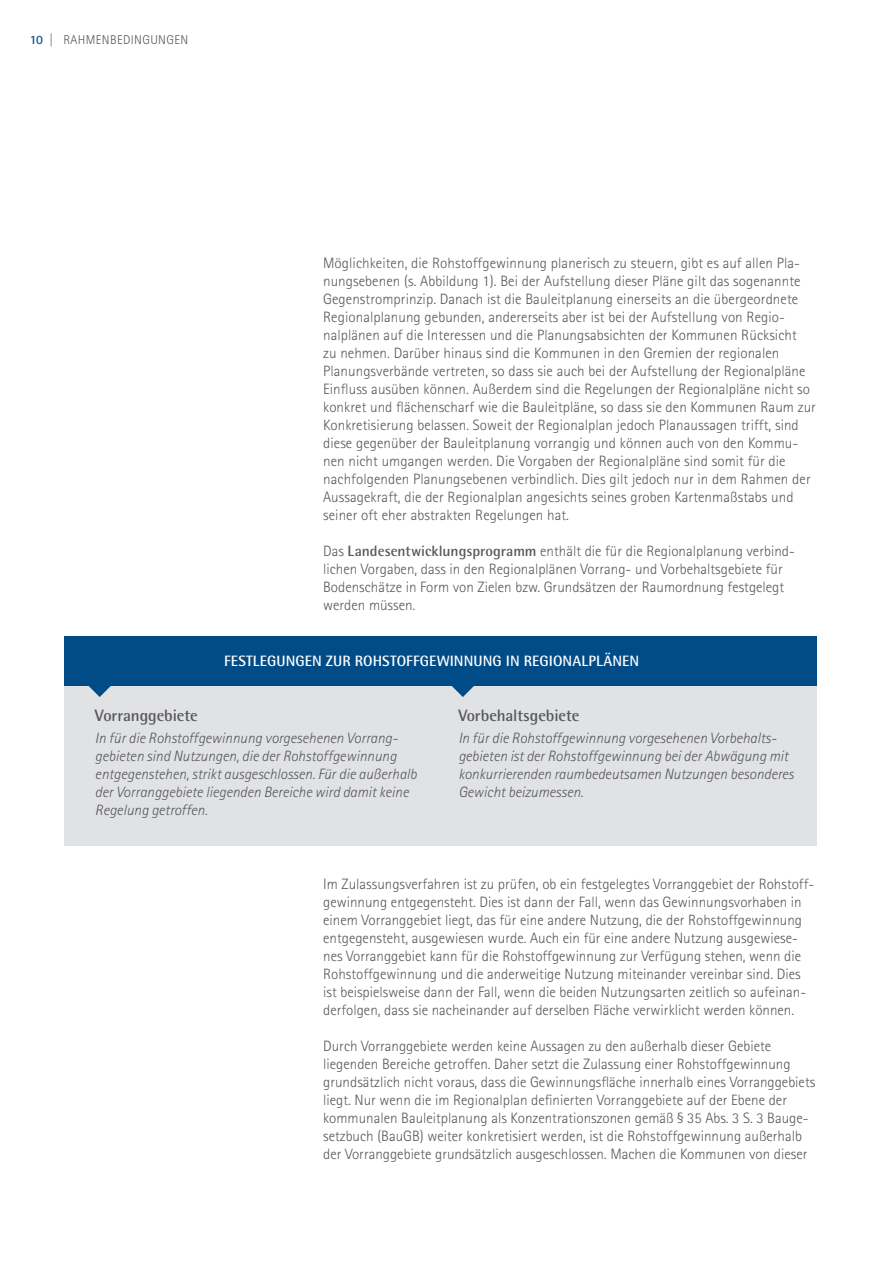
<style>
.page{position:relative;width:893px;height:1263px;background:#fff}
.page>*{position:absolute;margin:0;border:0;box-sizing:border-box;transform-origin:0 0}
.t1{font:700 16.5px "Agfa Rotis Semisans";letter-spacing:-.005em;color:#58585a}
.t2{font:300 15px/18px "Agfa Rotis Sans Serif";color:#58585a}
.t3{font:italic 300 15px/18px "Agfa Rotis Sans Serif";color:#58585a}
.t4{font:700 15px "Agfa Rotis Semisans";letter-spacing:.005em;color:#fff}
.t5{font:300 12.75px "Agfa Rotis Sans Serif";letter-spacing:.03em;color:#58585a}
.s1{font-weight:700;color:#004c89}
.s2{font-family:"Agfa Rotis Semisans";font-weight:700}
</style>
<div class="page">
<div style="left:64px;top:686px;width:752px;height:159px;background:#e1e2e3"></div>
<div style="left:64px;top:636px;width:752px;height:50px;background:#004c89"></div>
<svg style="left:89px;top:686px;width:22px;height:11px"></svg>
<svg style="left:452px;top:686px;width:22px;height:11px"></svg>
<p class="t5" style="left:30px;top:32px;width:160px"><span class="s1">10</span> | RAHMENBEDINGUNGEN</p>
<p class="t2" style="left:323px;top:254px;width:494px">Möglichkeiten, die Rohstoffgewinnung planerisch zu steuern, gibt es auf allen Pla&shy;nungsebenen (s. Abbildung 1). Bei der Aufstellung dieser Pläne gilt das sogenannte Gegenstromprinzip. Danach ist die Bauleitplanung einerseits an die übergeordnete Regionalplanung gebunden, andererseits aber ist bei der Aufstellung von Regio&shy;nalplänen auf die Interessen und die Planungsabsichten der Kommunen Rücksicht<br>zu nehmen. Darüber hinaus sind die Kommunen in den Gremien der regionalen Planungsverbände vertreten, so dass sie auch bei der Aufstellung der Regionalpläne Einfluss ausüben können. Außerdem sind die Regelungen der Regionalpläne nicht so konkret und flächenscharf wie die Bauleitpläne, so dass sie den Kommunen Raum zur Konkretisierung belassen. Soweit der Regionalplan jedoch Planaussagen trifft, sind diese gegenüber der Bauleitplanung vorrangig und können auch von den Kommu&shy;nen nicht umgangen werden. Die Vorgaben der Regionalpläne sind somit für die nachfolgenden Planungsebenen verbindlich. Dies gilt jedoch nur in dem Rahmen der Aussagekraft, die der Regionalplan angesichts seines groben Kartenmaßstabs und seiner oft eher abstrakten Regelungen hat.</p>
<p class="t2" style="left:323px;top:542px;width:473px">Das <span class="s2">Landesentwicklungsprogramm</span> enthält die für die Regionalplanung verbind&shy;lichen Vorgaben, dass in den Regionalplänen Vorrang- und Vorbehaltsgebiete für Bodenschätze in Form von Zielen bzw. Grundsätzen der Raumordnung festgelegt werden müssen.</p>
<p class="t4" style="left:224px;top:651px;width:416px">FESTLEGUNGEN ZUR ROHSTOFFGEWINNUNG IN REGIONALPLÄNEN</p>
<p class="t1" style="left:95px;top:705px;width:104px">Vorranggebiete</p>
<p class="t3" style="left:95px;top:729px;width:323px">In für die Rohstoffgewinnung vorgesehenen Vorrang&shy;gebieten sind Nutzungen, die der Rohstoffgewinnung entgegenstehen, strikt ausgeschlossen. Für die außerhalb der Vorranggebiete liegenden Bereiche wird damit keine Regelung getroffen.</p>
<p class="t1" style="left:458px;top:705px;width:123px">Vorbehaltsgebiete</p>
<p class="t3" style="left:458px;top:729px;width:337px">In für die Rohstoffgewinnung vorgesehenen Vorbehalts&shy;gebieten ist der Rohstoffgewinnung bei der Abwägung mit konkurrierenden raumbedeutsamen Nutzungen besonderes Gewicht beizumessen.</p>
<p class="t2" style="left:323px;top:875px;width:493px">Im Zulassungsverfahren ist zu prüfen, ob ein festgelegtes Vorranggebiet der Rohstoff&shy;gewinnung entgegensteht. Dies ist dann der Fall, wenn das Gewinnungsvorhaben in einem Vorranggebiet liegt, das für eine andere Nutzung, die der Rohstoffgewinnung entgegensteht, ausgewiesen wurde. Auch ein für eine andere Nutzung ausgewiese&shy;nes Vorranggebiet kann für die Rohstoffgewinnung zur Verfügung stehen, wenn die Rohstoffgewinnung und die anderweitige Nutzung miteinander vereinbar sind. Dies ist beispielsweise dann der Fall, wenn die beiden Nutzungsarten zeitlich so aufeinan&shy;derfolgen, dass sie nacheinander auf derselben Fläche verwirklicht werden können.</p>
<p class="t2" style="left:323px;top:1037px;width:494px">Durch Vorranggebiete werden keine Aussagen zu den außerhalb dieser Gebiete liegenden Bereiche getroffen. Daher setzt die Zulassung einer Rohstoffgewinnung grundsätzlich nicht voraus, dass die Gewinnungsfläche innerhalb eines Vorranggebiets liegt. Nur wenn die im Regionalplan definierten Vorranggebiete auf der Ebene der kommunalen Bauleitplanung als Konzentrationszonen gemäß § 35 Abs. 3 S. 3 Bauge&shy;setzbuch (BauGB) weiter konkretisiert werden, ist die Rohstoffgewinnung außerhalb der Vorranggebiete grundsätzlich ausgeschlossen. Machen die Kommunen von dieser</p>
</div>
